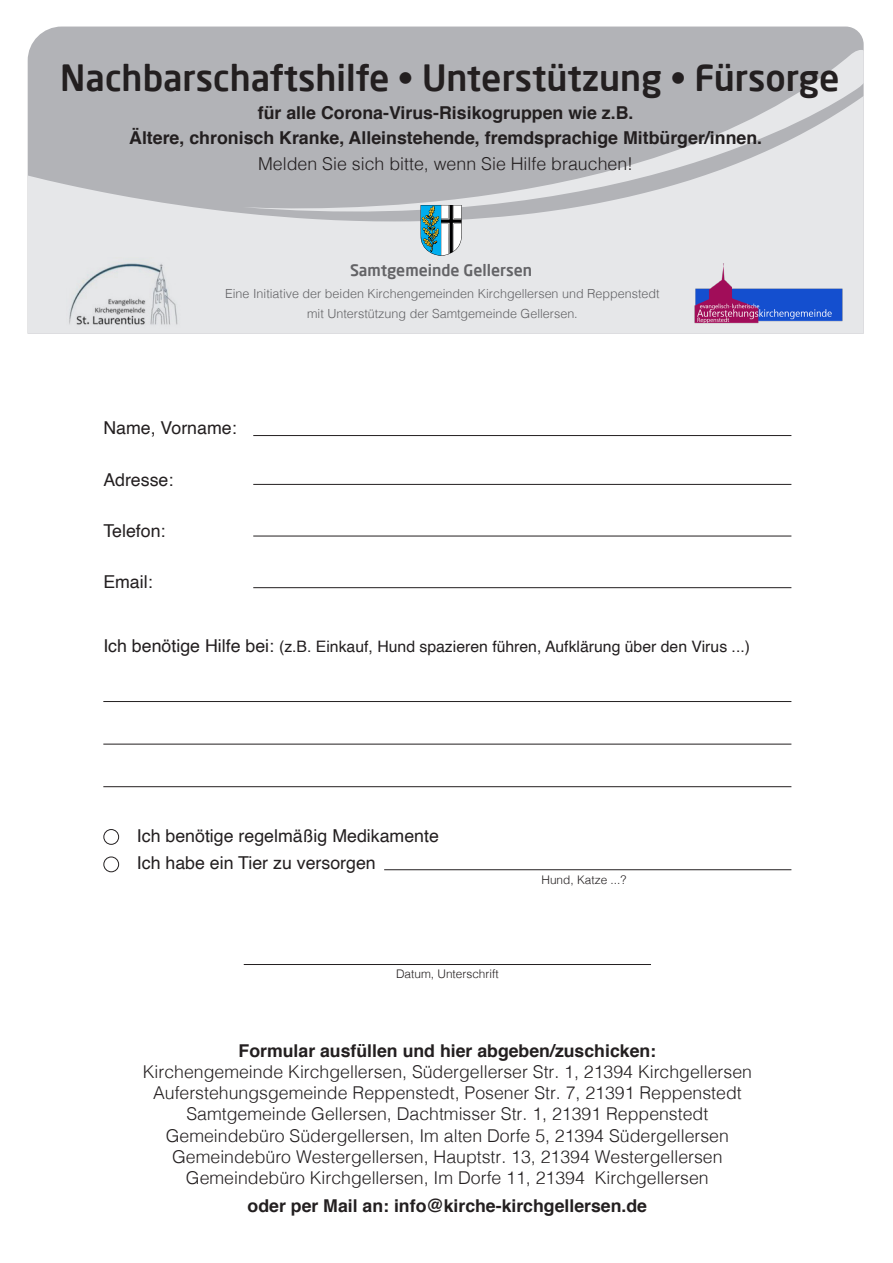
<style>
.page{position:relative;width:893px;height:1263px;background:#fff}
.page>*{position:absolute;margin:0;border:0;box-sizing:border-box;transform-origin:0 0}
.t1{font:500 35.55px "Neo Sans Arabic";color:#231f20}
.Fliesstext{font:300 17.7px "Helvetica";color:#231f20}
.Fliesstext-2{font:700 17.7px "Helvetica";color:#231f20}
.Fliesstext-3{font:17.7px "Helvetica";color:#231f20}
.Fliesstext-4{font:15.75px "Helvetica";color:#231f20}
.t2{font:500 15.75px "Neo Sans Arabic";color:#636366}
.t3{font:300 12.6px/19.5px "Helvetica";color:#636366;text-align:center}
.Fliesstext-5{font:300 11.85px "Helvetica";color:#231f20}
.s1{font-size:17.7px}
</style>
<div class="page">
<div style="left:28px;top:27px;width:836px;height:59px;background:#b2b3b7"></div>
<svg style="left:28px;top:86px;width:836px;height:248px;background:#d8d9dc"></svg>
<svg style="left:240px;top:44px;width:624px;height:196px;background:#c1c2c6"></svg>
<hr style="left:253px;top:435px;width:538px;height:1px;background:#231f20">
<hr style="left:103px;top:701px;width:688px;height:1px;background:#231f20">
<hr style="left:103px;top:744px;width:688px;height:1px;background:#231f20">
<hr style="left:103px;top:786px;width:688px;height:1px;background:#231f20">
<hr style="left:384px;top:869px;width:407px;height:1px;background:#231f20">
<hr style="left:244px;top:964px;width:407px;height:1px;background:#231f20">
<hr style="left:253px;top:484px;width:538px;height:1px;background:#231f20">
<hr style="left:253px;top:536px;width:538px;height:1px;background:#231f20">
<hr style="left:253px;top:587px;width:538px;height:1px;background:#231f20">
<div style="left:103px;top:829px;width:16px;height:16px;border:1px solid #231f20;border-radius:50%"></div>
<div style="left:103px;top:856px;width:16px;height:16px;border:1px solid #231f20;border-radius:50%"></div>
<img style="left:67px;top:257px;width:116px;height:71px">
<img style="left:693px;top:262px;width:151px;height:62px">
<svg style="left:420px;top:205px;width:42px;height:51px"></svg>
<p class="t1" style="left:60px;top:51px;width:781px">Nachbarschaftshilfe • Unterstützung • Fürsorge</p>
<p class="Fliesstext-2" style="left:258px;top:98px;width:377px">für alle Corona-Virus-Risikogruppen wie z.B.</p>
<p class="Fliesstext-2" style="left:129px;top:124px;width:634px">Ältere, chronisch Kranke, Alleinstehende, fremdsprachige Mitbürger/innen.</p>
<p class="Fliesstext" style="left:258px;top:149px;width:377px">Melden Sie sich bitte, wenn Sie Hilfe brauchen!</p>
<p class="t2" style="left:350px;top:258px;width:184px">Samtgemeinde Gellersen</p>
<p class="t3" style="left:225px;top:283px;width:436px">Eine Initiative der beiden Kirchengemeinden Kirchgellersen und Reppenstedt mit Unterstützung der Samtgemeinde Gellersen.</p>
<p class="Fliesstext-3" style="left:103px;top:414px;width:135px">Name, Vorname:</p>
<p class="Fliesstext-3" style="left:103px;top:466px;width:72px">Adresse:</p>
<p class="Fliesstext-3" style="left:103px;top:517px;width:64px">Telefon:</p>
<p class="Fliesstext-3" style="left:103px;top:568px;width:51px">Email:</p>
<p class="Fliesstext-4" style="left:103px;top:635px;width:648px"><span class="s1">Ich benötige Hilfe bei:</span> (z.B. Einkauf, Hund spazieren führen, Aufklärung über den Virus ...)</p>
<p class="Fliesstext-3" style="left:137px;top:822px;width:304px">Ich benötige regelmäßig Medikamente</p>
<p class="Fliesstext-3" style="left:137px;top:849px;width:240px">Ich habe ein Tier zu versorgen</p>
<p class="Fliesstext-5" style="left:396px;top:964px;width:104px">Datum, Unterschrift</p>
<p class="Fliesstext-5" style="left:541px;top:870px;width:86px">Hund, Katze ...?</p>
<p class="Fliesstext-2" style="left:239px;top:1036px;width:419px">Formular ausfüllen und hier abgeben/zuschicken:</p>
<p class="Fliesstext" style="left:143px;top:1056px;width:611px">Kirchengemeinde Kirchgellersen, Südergellerser Str. 1, 21394 Kirchgellersen</p>
<p class="Fliesstext" style="left:153px;top:1078px;width:590px">Auferstehungsgemeinde Reppenstedt, Posener Str. 7, 21391 Reppenstedt</p>
<p class="Fliesstext" style="left:186px;top:1099px;width:523px">Samtgemeinde Gellersen, Dachtmisser Str. 1, 21391 Reppenstedt</p>
<p class="Fliesstext" style="left:166px;top:1120px;width:565px">Gemeindebüro Südergellersen, Im alten Dorfe 5, 21394 Südergellersen</p>
<p class="Fliesstext" style="left:172px;top:1141px;width:552px">Gemeindebüro Westergellersen, Hauptstr. 13, 21394 Westergellersen</p>
<p class="Fliesstext" style="left:186px;top:1163px;width:524px">Gemeindebüro Kirchgellersen, Im Dorfe 11, 21394 Kirchgellersen</p>
<p class="Fliesstext-2" style="left:248px;top:1191px;width:401px">oder per Mail an: info@kirche-kirchgellersen.de</p>
</div>
